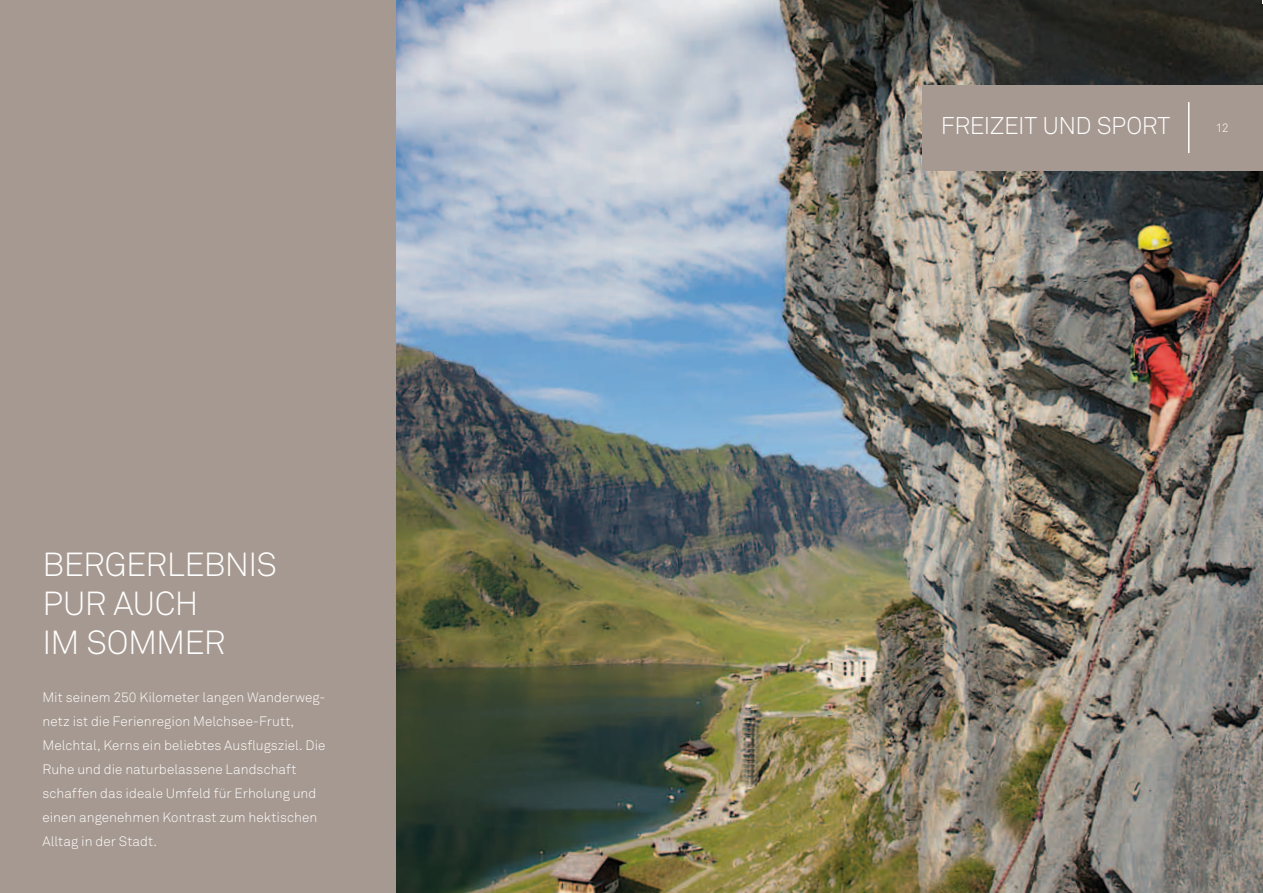
<style>
.page{position:relative;width:1263px;height:893px;background:#fff}
.page>*{position:absolute;margin:0;border:0;box-sizing:border-box;transform-origin:0 0}
.t1{font:300 33px/39px "Akkurat";letter-spacing:-.025em;color:#fff}
.t2{font:300 24px "Akkurat";letter-spacing:-.02em;color:#fff}
.t3{font:300 13.5px/24px "Akkurat";letter-spacing:.005em;color:#fff}
.t4{font:300 12px "Akkurat";color:#fff}
</style>
<div class="page">
<img style="left:395px;top:0;width:868px;height:893px">
<div style="left:0;top:0;width:395px;height:893px;background:#a69991"></div>
<div style="left:923px;top:85px;width:340px;height:85px;background:#a69991"></div>
<hr style="left:1188px;top:102px;width:1px;height:51px;background:#fff">
<h1 class="t1" style="left:43px;top:545px;width:236px">BERGERLEBNIS<br>PUR AUCH<br>IM SOMMER</h1>
<p class="t3" style="left:43px;top:685px;width:284px">Mit seinem 250 Kilometer langen Wanderweg&shy;netz ist die Ferienregion Melchsee-Frutt, Melchtal, Kerns ein beliebtes Ausflugsziel. Die Ruhe und die naturbelassene Landschaft schaffen das ideale Umfeld für Erholung und einen angenehmen Kontrast zum hektischen Alltag in der Stadt.</p>
<h2 class="t2" style="left:941px;top:111px;width:231px">FREIZEIT UND SPORT</h2>
<p class="t4" style="left:1216px;top:121px;width:14px">12</p>
</div>
